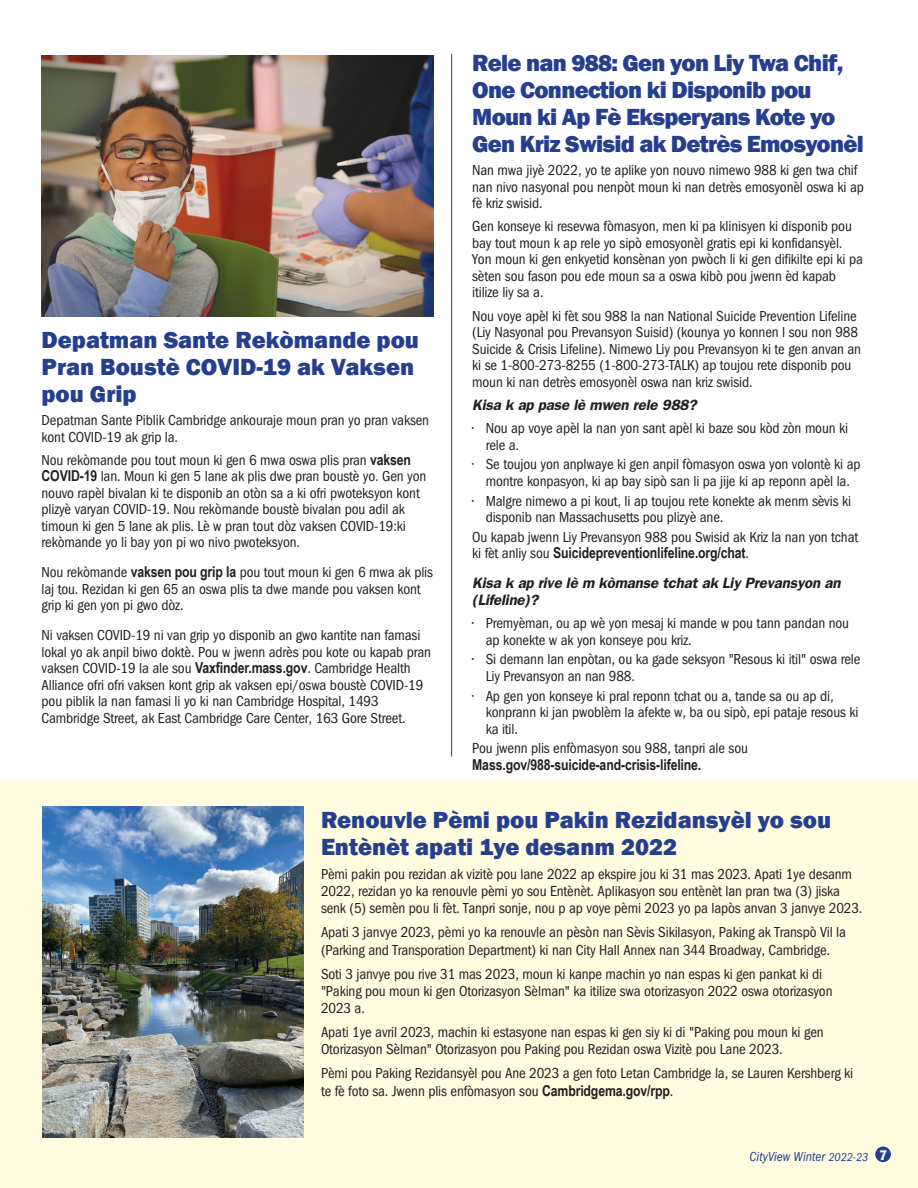
<style>
.page{position:relative;width:918px;height:1188px;background:#fff}
.page>*{position:absolute;margin:0;border:0;box-sizing:border-box;transform-origin:0 0}
.Head{font:800 24px/27px "Franklin Gothic";letter-spacing:-.01em;color:#253f8e}
.Head-2{font:800 24px/27px "Franklin Gothic";letter-spacing:-.03em;color:#253f8e}
.Body{font:condensed 15px/16.5px "Franklin Gothic";letter-spacing:-.01em;color:#231f20}
.Body-2{font:italic 600 15px/16.5px "Franklin Gothic";letter-spacing:-.01em;color:#231f20}
.t1{font:italic condensed 13.5px "Franklin Gothic";color:#253f8e}
.t2{font:condensed 13.5px "Franklin Gothic Std";color:#fff}
.s1{font-family:"Arial Narrow";font-weight:700;font-stretch:normal}
.s2{font-size:12px}
</style>
<div class="page">
<div style="left:0;top:780px;width:918px;height:408px;background:#fffce0"></div>
<div style="left:875px;top:1147px;width:16px;height:15px;background:#253f8e;border-radius:50%"></div>
<img style="left:42px;top:807px;width:261px;height:331px">
<img style="left:42px;top:56px;width:391px;height:261px">
<hr style="left:451px;top:54px;width:1px;height:703px;background:#253f8e">
<p class="Head" style="left:42px;top:326px;width:379px">Depatman Sante Rekòmande pou<br>Pran Boustè COVID-19 ak Vaksen pou Grip</p>
<p class="Body" style="left:42px;top:412px;width:389px">Depatman Sante Piblik Cambridge ankouraje moun pran yo pran vaksen kont COVID-19 ak grip la.</p>
<p class="Body" style="left:42px;top:452px;width:386px">Nou rekòmande pou tout moun ki gen 6 mwa oswa plis pran <span class="s1">vaksen COVID-19</span> lan. Moun ki gen 5 lane ak plis dwe pran boustè yo. Gen yon nouvo rapèl bivalan ki te disponib an otòn sa a ki ofri pwoteksyon kont plizyè varyan COVID-19. Nou rekòmande boustè bivalan pou adil ak timoun ki gen 5 lane ak plis. Lè w pran tout dòz vaksen COVID-19:ki rekòmande yo li bay yon pi wo nivo pwoteksyon.</p>
<p class="Body" style="left:42px;top:564px;width:393px">Nou rekòmande <span class="s1">vaksen pou grip la</span> pou tout moun ki gen 6 mwa ak plis laj tou. Rezidan ki gen 65 an oswa plis ta dwe mande pou vaksen kont grip ki gen yon pi gwo dòz.</p>
<p class="Body" style="left:42px;top:627px;width:391px">Ni vaksen COVID-19 ni van grip yo disponib an gwo kantite nan famasi lokal yo ak anpil biwo doktè. Pou w jwenn adrès pou kote ou kapab pran vaksen COVID-19 la ale sou <span class="s1">Vaxfinder.mass.gov</span>. Cambridge Health Alliance ofri ofri vaksen kont grip ak vaksen epi/oswa boustè COVID-19 pou piblik la nan famasi li yo ki nan Cambridge Hospital, 1493<br>Cambridge Street, ak East Cambridge Care Center, 163 Gore Street.</p>
<p class="Head-2" style="left:472px;top:49px;width:393px">Rele nan 988: Gen yon Liy Twa Chif,<br>One Connection ki Disponib pou<br>Moun ki Ap Fè Eksperyans Kote yo<br>Gen Kriz Swisid ak Detrès Emosyonèl</p>
<p class="Body" style="left:472px;top:162px;width:393px">Nan mwa jiyè 2022, yo te aplike yon nouvo nimewo 988 ki gen twa chif nan nivo nasyonal pou nenpòt moun ki nan detrès emosyonèl oswa ki ap fè kriz swisid.</p>
<p class="Body" style="left:472px;top:218px;width:392px">Gen konseye ki resevwa fòmasyon, men ki pa klinisyen ki disponib pou bay tout moun k ap rele yo sipò emosyonèl gratis epi ki konfidansyèl.<br>Yon moun ki gen enkyetid konsènan yon pwòch li ki gen difikilte epi ki pa sèten sou fason pou ede moun sa a oswa kibò pou jwenn èd kapab itilize liy sa a.</p>
<p class="Body" style="left:472px;top:307px;width:390px">Nou voye apèl ki fèt sou 988 la nan National Suicide Prevention Lifeline (Liy Nasyonal pou Prevansyon Suisid) (kounya yo konnen l sou non 988<br>Suicide &amp; Crisis Lifeline). Nimewo Liy pou Prevansyon ki te gen anvan an ki se 1-800-273-8255 (1-800-273-TALK) ap toujou rete disponib pou moun ki nan detrès emosyonèl oswa nan kriz swisid.</p>
<p class="Body-2" style="left:472px;top:396px;width:226px">Kisa k ap pase lè mwen rele 988?</p>
<p class="Body" style="left:486px;top:420px;width:364px;text-indent:-14px">• Nou ap voye apèl la nan yon sant apèl ki baze sou kòd zòn moun ki rele a.</p>
<p class="Body" style="left:472px;top:456px;width:390px;text-align:center">• Se toujou yon anplwaye ki gen anpil fòmasyon oswa yon volontè ki ap montre konpasyon, ki ap bay sipò san li pa jije ki ap reponn apèl la.</p>
<p class="Body" style="left:486px;top:492px;width:367px;text-indent:-14px">• Malgre nimewo a pi kout, li ap toujou rete konekte ak menm sèvis ki disponib nan Massachusetts pou plizyè ane.</p>
<p class="Body" style="left:472px;top:529px;width:388px">Ou kapab jwenn Liy Prevansyon 988 pou Swisid ak Kriz la nan yon tchat ki fèt anliy sou <span class="s1">Suicidepreventionlifeline.org/chat</span>.</p>
<p class="Body-2" style="left:472px;top:574px;width:370px">Kisa k ap rive lè m kòmanse tchat ak Liy Prevansyon an (Lifeline)?</p>
<p class="Body" style="left:486px;top:615px;width:365px;text-indent:-14px">• Premyèman, ou ap wè yon mesaj ki mande w pou tann pandan nou ap konekte w ak yon konseye pou kriz.</p>
<p class="Body" style="left:486px;top:651px;width:376px;text-indent:-14px">• Si demann lan enpòtan, ou ka gade seksyon "Resous ki itil" oswa rele<br>Liy Prevansyon an nan 988.</p>
<p class="Body" style="left:486px;top:687px;width:374px;text-indent:-14px">• Ap gen yon konseye ki pral reponn tchat ou a, tande sa ou ap di, konprann ki jan pwoblèm la afekte w, ba ou sipò, epi pataje resous ki ka itil.</p>
<p class="Body" style="left:472px;top:740px;width:277px">Pou jwenn plis enfòmasyon sou 988, tanpri ale sou<br><span class="s1">Mass.gov/988-suicide-and-crisis-lifeline.</span></p>
<p class="Head" style="left:321px;top:806px;width:512px">Renouvle Pèmi pou Pakin Rezidansyèl yo sou<br>Entènèt apati 1ye desanm 2022</p>
<p class="Body" style="left:321px;top:865px;width:543px;line-height:17.2px">Pèmi pakin pou rezidan ak vizitè pou lane 2022 ap ekspire jou ki 31 mas 2023. Apati 1ye desanm<br>2022, rezidan yo ka renouvle pèmi yo sou Entènèt. Aplikasyon sou entènèt lan pran twa (3) jiska senk (5) semèn pou li fèt. Tanpri sonje, nou p ap voye pèmi 2023 yo pa lapòs anvan 3 janvye 2023.</p>
<p class="Body" style="left:321px;top:924px;width:527px;line-height:17.2px">Apati 3 janvye 2023, pèmi yo ka renouvle an pèsòn nan Sèvis Sikilasyon, Paking ak Transpò Vil la (Parking and Transporation Department) ki nan City Hall Annex nan 344 Broadway, Cambridge.</p>
<p class="Body" style="left:321px;top:965px;width:513px;line-height:17.2px">Soti 3 janvye pou rive 31 mas 2023, moun ki kanpe machin yo nan espas ki gen pankat ki di "Paking pou moun ki gen Otorizasyon Sèlman" ka itilize swa otorizasyon 2022 oswa otorizasyon<br>2023 a.</p>
<p class="Body" style="left:321px;top:1024px;width:504px;line-height:17.2px">Apati 1ye avril 2023, machin ki estasyone nan espas ki gen siy ki di "Paking pou moun ki gen<br>Otorizasyon Sèlman" Otorizasyon pou Paking pou Rezidan oswa Vizitè pou Lane 2023.</p>
<p class="Body" style="left:321px;top:1065px;width:534px;line-height:17.2px">Pèmi pou Paking Rezidansyèl pou Ane 2023 a gen foto Letan Cambridge la, se Lauren Kershberg ki te fè foto sa. Jwenn plis enfòmasyon sou <span class="s1">Cambridgema.gov/rpp</span>.</p>
<p class="t1" style="left:749px;top:1149px;width:120px">CityView Winter <span class="s2">2022-23</span></p>
<p class="t2" style="left:880px;top:1147px;width:9px">7</p>
</div>
